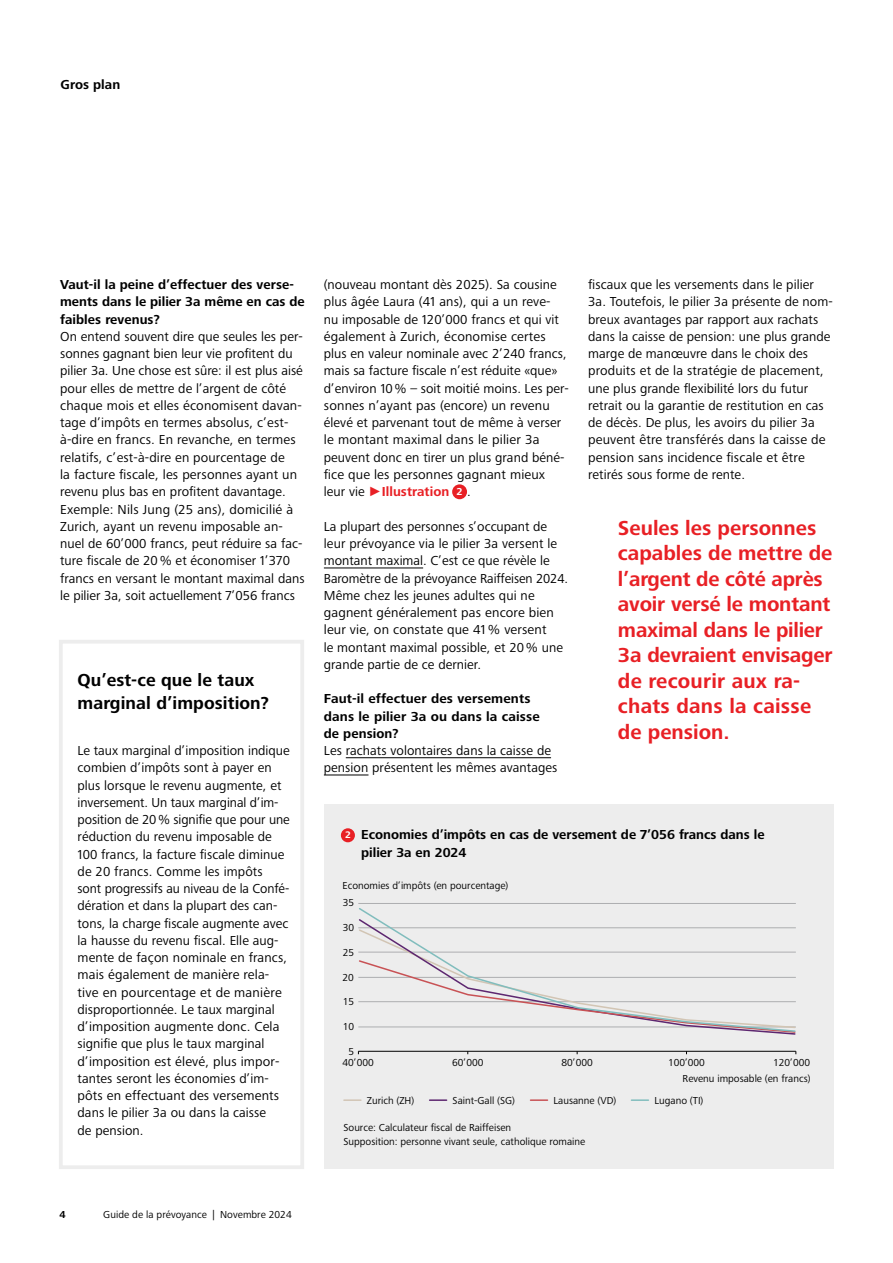
<style>
.page{position:relative;width:893px;height:1263px;background:#fff}
.page>*{position:absolute;margin:0;border:0;box-sizing:border-box;transform-origin:0 0}
.t1{font:700 21px/25.5px "Frutiger Next LTW1 G";letter-spacing:-.01em;color:#e82025}
.t2{font:700 18px/22.5px "Frutiger Next LTW1 G";letter-spacing:.005em;color:#000}
.t3{font:13.5px/17.2px "Frutiger Next LTW1 G";letter-spacing:.005em;color:#000}
.t4{font:700 13.5px/17.2px "Frutiger Next LTW1 G";letter-spacing:.005em;color:#000}
.t5{font:10.5px/13.5px "Frutiger Next LTW1 G";color:#000}
.t6{font:10.5px "Frutiger Next LTW1 G";color:#020202}
.t7{font:700 10.5px "Frutiger Next LTW1 G";color:#000}
.s1{font-family:"Arial";color:#e82025}
.s2{font-weight:700;color:#e82025}
.s3{font-weight:700;font-size:10.5px;color:#fff}
.s4{font-size:9.9px;color:#fff}
.s5{color:#000}
</style>
<div class="page">
<div style="left:324px;top:804px;width:509px;height:364px;background:#ededed"></div>
<hr style="left:324px;top:568px;width:99px;height:1px;background:#000">
<hr style="left:346px;top:757px;width:205px;height:1px;background:#000">
<hr style="left:324px;top:775px;width:44px;height:1px;background:#000">
<div style="left:452px;top:484px;width:15px;height:15px;background:#e82025;border-radius:50%"></div>
<div style="left:59px;top:640px;width:245px;height:529px;border:4px solid #ededed"></div>
<div style="left:341px;top:828px;width:14px;height:14px;background:#e82025;border-radius:50%"></div>
<hr style="left:358px;top:903px;width:438px;height:1px;background:#adaeb0">
<hr style="left:358px;top:1051px;width:438px;height:1px;background:#000">
<svg style="left:358px;top:908px;width:438px;height:125px"></svg>
<svg style="left:344px;top:1099px;width:17px;height:2px"></svg>
<svg style="left:430px;top:1099px;width:17px;height:2px"></svg>
<svg style="left:530px;top:1099px;width:17px;height:2px"></svg>
<svg style="left:631px;top:1099px;width:17px;height:2px"></svg>
<p class="t4" style="left:61px;top:77px;width:61px">Gros plan</p>
<p class="t4" style="left:60px;top:276px;width:246px">Vaut-il la peine d’effectuer des verse&shy;ments dans le pilier 3a même en cas de faibles revenus?</p>
<p class="t3" style="left:60px;top:328px;width:246px">On entend souvent dire que seules les per&shy;sonnes gagnant bien leur vie profitent du pilier 3a. Une chose est sûre: il est plus aisé pour elles de mettre de l’argent de côté chaque mois et elles économisent davan&shy;tage d’impôts en termes absolus, c’est&shy;à-dire en francs. En revanche, en termes relatifs, c’est-à-dire en pourcentage de<br>la facture fiscale, les personnes ayant un revenu plus bas en profitent davantage.<br>Exemple: Nils Jung (25 ans), domicilié à Zurich, ayant un revenu imposable an-- nuel de 60’000 francs, peut réduire sa fac&shy;ture fiscale de 20% et économiser 1’370 francs en versant le montant maximal dans le pilier 3a, soit actuellement 7’056 francs</p>
<h2 class="t2" style="left:78px;top:669px;width:193px">Qu’est-ce que le taux marginal d’imposition?</h2>
<p class="t3" style="left:78px;top:742px;width:214px">Le taux marginal d’imposition indique combien d’impôts sont à payer en plus lorsque le revenu augmente, et inversement. Un taux marginal d’im&shy;position de 20% signifie que pour une réduction du revenu imposable de 100 francs, la facture fiscale diminue de 20 francs. Comme les impôts sont progressifs au niveau de la Confé-- dération et dans la plupart des can-- tons, la charge fiscale augmente avec la hausse du revenu fiscal. Elle aug&shy;mente de façon nominale en francs, mais également de manière rela-- tive en pourcentage et de manière disproportionnée. Le taux marginal d’imposition augmente donc. Cela signifie que plus le taux marginal d’imposition est élevé, plus impor&shy;tantes seront les économies d’im-- pôts en effectuant des versements dans le pilier 3a ou dans la caisse<br>de pension.</p>
<p class="t3" style="left:324px;top:276px;width:244px">(nouveau montant dès 2025). Sa cousine plus âgée Laura (41 ans), qui a un reve--<br>nu imposable de 120’000 francs et qui vit également à Zurich, économise certes plus en valeur nominale avec 2’240 francs, mais sa facture fiscale n’est réduite «que» d’environ 10% – soit moitié moins. Les per-- sonnes n’ayant pas (encore) un revenu élevé et parvenant tout de même à verser le montant maximal dans le pilier 3a peuvent donc en tirer un plus grand béné&shy;fice que les personnes gagnant mieux leur vie <span class="s1">►</span><span class="s2">Illustration</span> <span class="s3">2</span> .</p>
<p class="t3" style="left:324px;top:518px;width:246px">La plupart des personnes s’occupant de leur prévoyance via le pilier 3a versent le montant maximal. C’est ce que révèle le Baromètre de la prévoyance Raiffeisen 2024.<br>Même chez les jeunes adultes qui ne gagnent généralement pas encore bien leur vie, on constate que 41% versent<br>le montant maximal possible, et 20% une grande partie de ce dernier.</p>
<p class="t4" style="left:324px;top:690px;width:217px">Faut-il effectuer des versements dans le pilier 3a ou dans la caisse de pension?</p>
<p class="t3" style="left:324px;top:742px;width:235px">Les rachats volontaires dans la caisse de pension présentent les mêmes avantages</p>
<p class="t3" style="left:588px;top:276px;width:246px">fiscaux que les versements dans le pilier 3a. Toutefois, le pilier 3a présente de nom&shy;breux avantages par rapport aux rachats dans la caisse de pension: une plus grande marge de manœuvre dans le choix des produits et de la stratégie de placement, une plus grande flexibilité lors du futur retrait ou la garantie de restitution en cas de décès. De plus, les avoirs du pilier 3a peuvent être transférés dans la caisse de pension sans incidence fiscale et être retirés sous forme de rente.</p>
<h1 class="t1" style="left:618px;top:515px;width:216px">Seules les personnes capables de mettre de l’argent de côté après avoir versé le montant maximal dans le pilier<br>3a devraient envisager de recourir aux ra&shy;chats dans la caisse de pension.</h1>
<p class="t4" style="left:361px;top:827px;width:405px;text-indent:-16px"><span class="s4">2</span> Economies d’impôts en cas de versement de 7’056 francs dans le pilier 3a en 2024</p>
<p class="t5" style="left:343px;top:879px;width:167px">Economies d’impôts (en pourcentage)</p>
<p class="t5" style="left:343px;top:896px;width:13px">35</p>
<p class="t5" style="left:343px;top:921px;width:13px">30</p>
<p class="t5" style="left:343px;top:946px;width:13px">25</p>
<p class="t5" style="left:342px;top:971px;width:13px">20</p>
<p class="t5" style="left:343px;top:995px;width:13px">15</p>
<p class="t5" style="left:343px;top:1020px;width:13px">10</p>
<p class="t5" style="left:348px;top:1045px;width:7px">5</p>
<p class="t6" style="left:343px;top:1057px;width:33px">40<span class="s5">’</span>000</p>
<p class="t6" style="left:452px;top:1057px;width:33px">60<span class="s5">’</span>000</p>
<p class="t6" style="left:561px;top:1057px;width:33px">80<span class="s5">’</span>000</p>
<p class="t6" style="left:668px;top:1057px;width:38px">100<span class="s5">’</span>000</p>
<p class="t6" style="left:773px;top:1057px;width:38px">120<span class="s5">’</span>000</p>
<p class="t6" style="left:367px;top:1094px;width:49px">Zurich (ZH)</p>
<p class="t5" style="left:683px;top:1072px;width:129px">Revenu imposable (en francs)</p>
<p class="t6" style="left:453px;top:1094px;width:64px">Saint-Gall (SG)</p>
<p class="t6" style="left:553px;top:1094px;width:64px">Lausanne (VD)</p>
<p class="t5" style="left:654px;top:1094px;width:50px">Lugano (TI)</p>
<p class="t5" style="left:343px;top:1121px;width:243px">Source: Calculateur fiscal de Raiffeisen<br>Supposition: personne vivant seule, catholique romaine</p>
<p class="t7" style="left:60px;top:1209px;width:8px">4</p>
<p class="t5" style="left:103px;top:1208px;width:190px">Guide de la prévoyance | Novembre 2024</p>
</div>
